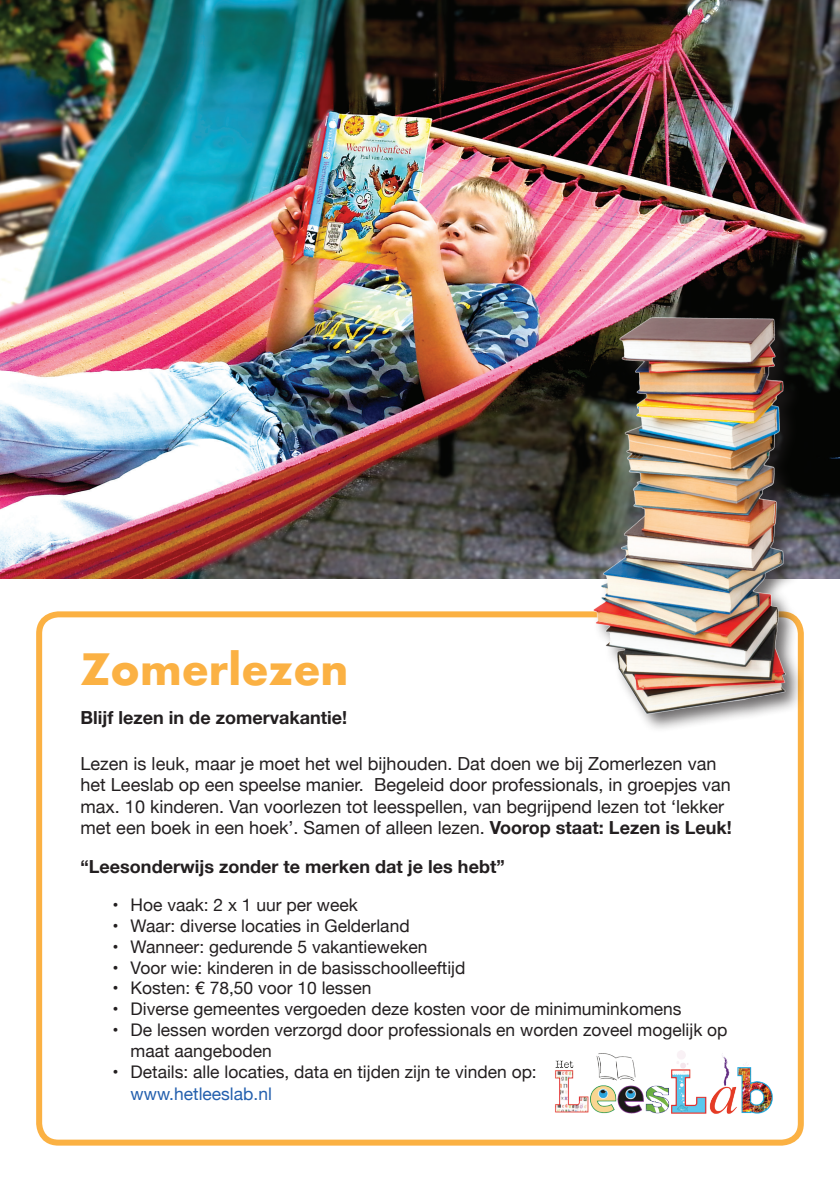
<style>
.page{position:relative;width:840px;height:1191px;background:#fff}
.page>*{position:absolute;margin:0;border:0;box-sizing:border-box;transform-origin:0 0}
.t1{font:700 42px "Futura";color:#fbb143}
.t2{font:18px/21.6px "Helvetica Neue";color:#231f20}
.Paragraph_Style_1{font:700 18px "Helvetica Neue";color:#231f20}
.t3{font:17.4px/20.8px "Helvetica Neue";color:#231f20}
.s1{font-weight:700}
.s2{color:#235fad}
</style>
<div class="page">
<img style="left:0;top:0;width:839px;height:578px">
<div style="left:36px;top:611px;width:767px;height:534px;border:6px solid #fbb143;border-radius:19px"></div>
<img style="left:555px;top:1050px;width:218px;height:64px">
<div style="left:591px;top:315px;width:213px;height:418px;background:#231f20;opacity:.66"></div>
<img style="left:593px;top:318px;width:195px;height:403px">
<p class="t1" style="left:81px;top:639px;width:269px">Zomerlezen</p>
<p class="Paragraph_Style_1" style="left:81px;top:703px;width:268px">Blijf lezen in de zomervakantie!</p>
<p class="t2" style="left:81px;top:753px;width:652px">Lezen is leuk, maar je moet het wel bijhouden. Dat doen we bij Zomerlezen van het Leeslab op een speelse manier. Begeleid door professionals, in groepjes van max. 10 kinderen. Van voorlezen tot leesspellen, van begrijpend lezen tot ‘lekker met een boek in een hoek’. Samen of alleen lezen. <span class="s1">Voorop staat: Lezen is Leuk!</span></p>
<p class="Paragraph_Style_1" style="left:81px;top:852px;width:425px">“Leesonderwijs zonder te merken dat je les hebt”</p>
<p class="t3" style="left:113px;top:895px;width:246px">• Hoe vaak: 2 x 1 uur per week</p>
<p class="t3" style="left:113px;top:916px;width:298px">• Waar: diverse locaties in Gelderland</p>
<p class="t3" style="left:113px;top:937px;width:316px">• Wanneer: gedurende 5 vakantieweken</p>
<p class="t3" style="left:113px;top:958px;width:354px">• Voor wie: kinderen in de basisschoolleeftijd</p>
<p class="t3" style="left:113px;top:978px;width:260px">• Kosten: € 78,50 voor 10 lessen</p>
<p class="t3" style="left:113px;top:999px;width:570px">• Diverse gemeentes vergoeden deze kosten voor de minimuminkomens</p>
<p class="t3" style="left:131px;top:1020px;width:598px;text-indent:-18px">• De lessen worden verzorgd door professionals en worden zoveel mogelijk op maat aangeboden</p>
<p class="t3" style="left:131px;top:1062px;width:407px;line-height:21.6px;text-indent:-18px">• Details: alle locaties, data en tijden zijn te vinden op: <span class="s2">www.hetleeslab.nl</span></p>
</div>
